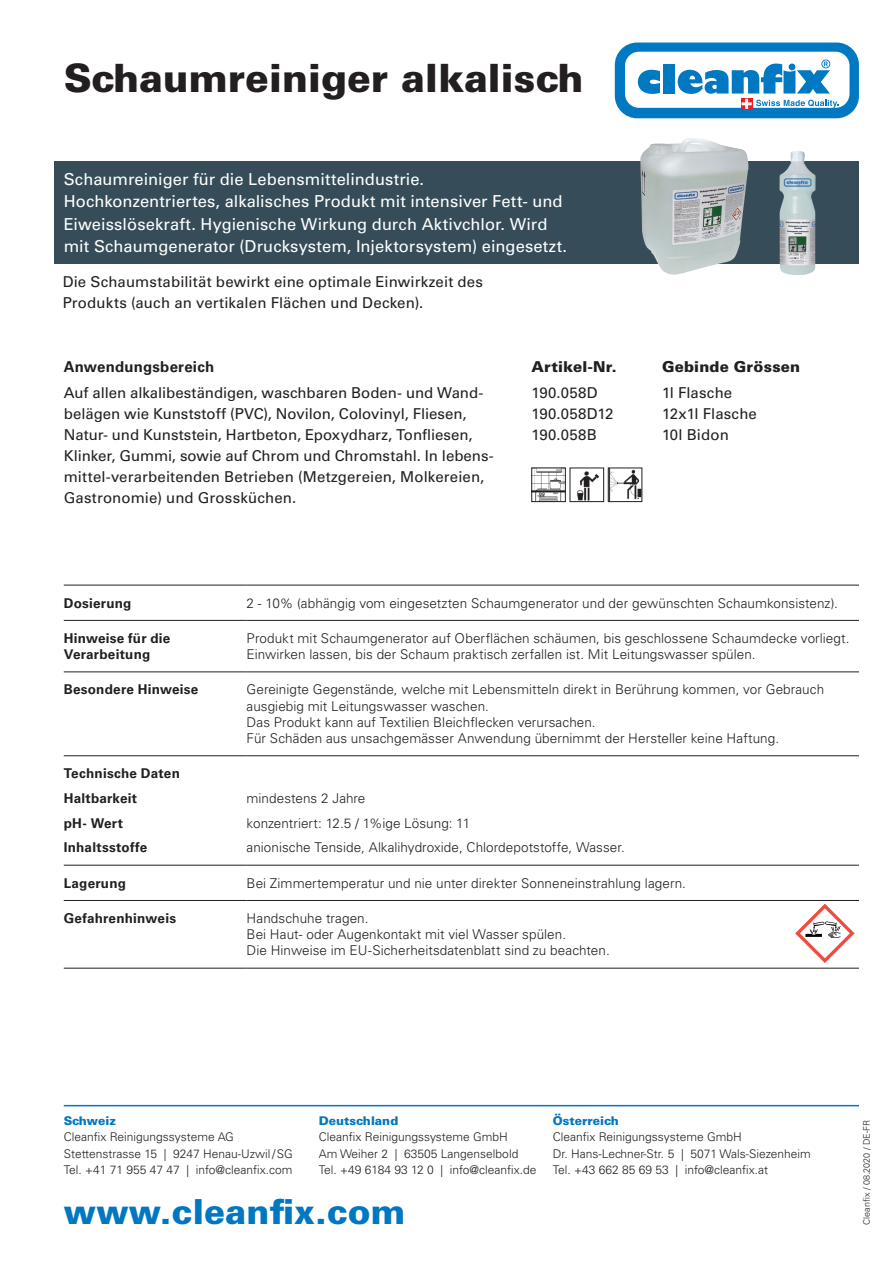
<style>
.page{position:relative;width:893px;height:1263px;background:#fff}
.page>*{position:absolute;margin:0;border:0;box-sizing:border-box;transform-origin:0 0}
.t1{font:900 39px "Univers LT Std";color:#231f20}
.t2{font:900 34.5px "Univers LT Std";color:#0077c0}
.t3{font:16.5px/22.5px "Univers LT Std";letter-spacing:.005em;color:#fff}
.t4{font:15px/21px "Univers LT Std";letter-spacing:.005em;color:#231f20}
.t5{font:900 15px "Univers LT Std";letter-spacing:.01em;color:#231f20}
.t6{font:700 15px "Univers LT Std";letter-spacing:.015em;color:#231f20}
.t7{font:300 13.5px/16.2px "Univers LT Std";letter-spacing:.005em;color:#231f20}
.t8{font:700 13.5px/24.8px "Univers LT Std";letter-spacing:.015em;color:#231f20}
.t9{font:300 12px/16.5px "Univers LT Std";color:#231f20}
.t10{font:900 12px "Univers LT Std";color:#0077c0}
.t11{font:300 9px "Univers LT Std";color:#231f20}
</style>
<div class="page">
<svg style="left:615px;top:43px;width:244px;height:75px"></svg>
<hr style="left:64px;top:1105px;width:795px;height:1px;background:#0077c0">
<div style="left:54px;top:162px;width:805px;height:102px;background:#364d59"></div>
<svg style="left:795px;top:904px;width:59px;height:59px"></svg>
<img style="left:640px;top:138px;width:109px;height:137px">
<img style="left:779px;top:151px;width:37px;height:124px">
<img style="left:577px;top:471px;width:23px;height:29px">
<div style="left:570px;top:468px;width:34px;height:34px;border:1px solid #231f20"></div>
<img style="left:533px;top:470px;width:31px;height:30px">
<div style="left:531px;top:468px;width:35px;height:34px;border:1px solid #231f20"></div>
<img style="left:610px;top:470px;width:30px;height:30px">
<div style="left:608px;top:468px;width:34px;height:34px;border:1px solid #231f20"></div>
<hr style="left:64px;top:585px;width:183px;height:1px;background:#231f20">
<hr style="left:64px;top:620px;width:183px;height:1px;background:#231f20">
<hr style="left:64px;top:671px;width:183px;height:1px;background:#231f20">
<hr style="left:64px;top:755px;width:183px;height:1px;background:#231f20">
<hr style="left:64px;top:865px;width:183px;height:1px;background:#231f20">
<hr style="left:64px;top:900px;width:183px;height:1px;background:#231f20">
<hr style="left:64px;top:968px;width:183px;height:1px;background:#231f20">
<hr style="left:247px;top:585px;width:612px;height:1px;background:#231f20">
<hr style="left:247px;top:620px;width:612px;height:1px;background:#231f20">
<hr style="left:247px;top:671px;width:612px;height:1px;background:#231f20">
<hr style="left:247px;top:755px;width:612px;height:1px;background:#231f20">
<hr style="left:247px;top:865px;width:612px;height:1px;background:#231f20">
<hr style="left:247px;top:900px;width:612px;height:1px;background:#231f20">
<hr style="left:247px;top:968px;width:612px;height:1px;background:#231f20">
<h1 class="t1" style="left:64px;top:54px;width:521px">Schaumreiniger alkalisch</h1>
<p class="t3" style="left:64px;top:168px;width:505px">Schaumreiniger für die Lebensmittelindustrie.<br>Hochkonzentriertes, alkalisches Produkt mit intensiver Fett- und Eiweisslösekraft. Hygienische Wirkung durch Aktivchlor. Wird mit Schaumgenerator (Drucksystem, Injektorsystem) eingesetzt.</p>
<p class="t4" style="left:63px;top:272px;width:422px">Die Schaumstabilität bewirkt eine optimale Einwirkzeit des<br>Produkts (auch an vertikalen Flächen und Decken).</p>
<p class="t6" style="left:64px;top:358px;width:152px">Anwendungsbereich</p>
<p class="t4" style="left:64px;top:382px;width:432px">Auf allen alkalibeständigen, waschbaren Boden- und Wand&shy;belägen wie Kunststoff (PVC), Novilon, Colovinyl, Fliesen, Natur- und Kunststein, Hartbeton, Epoxydharz, Tonfliesen, Klinker, Gummi, sowie auf Chrom und Chromstahl. In lebens&shy;mittel-verarbeitenden Betrieben (Metzgereien, Molkereien, Gastronomie) und Grossküchen.</p>
<p class="t5" style="left:531px;top:357px;width:87px">Artikel-Nr.</p>
<p class="t5" style="left:662px;top:357px;width:140px">Gebinde Grössen</p>
<p class="t4" style="left:531px;top:382px;width:68px">190.058D</p>
<p class="t4" style="left:662px;top:382px;width:72px">1l Flasche</p>
<p class="t4" style="left:531px;top:403px;width:83px">190.058D12</p>
<p class="t4" style="left:662px;top:403px;width:96px">12x1l Flasche</p>
<p class="t4" style="left:531px;top:424px;width:67px">190.058B</p>
<p class="t4" style="left:662px;top:424px;width:68px">10l Bidon</p>
<p class="t8" style="left:64px;top:591px;width:69px">Dosierung</p>
<p class="t7" style="left:247px;top:595px;width:593px">2 - 10% (abhängig vom eingesetzten Schaumgenerator und der gewünschten Schaumkonsistenz).</p>
<p class="t8" style="left:64px;top:630px;width:108px;line-height:16.2px">Hinweise für die<br>Verarbeitung</p>
<p class="t7" style="left:247px;top:630px;width:604px">Produkt mit Schaumgenerator auf Oberflächen schäumen, bis geschlossene Schaumdecke vorliegt.<br>Einwirken lassen, bis der Schaum praktisch zerfallen ist. Mit Leitungswasser spülen.</p>
<p class="t8" style="left:64px;top:677px;width:136px">Besondere Hinweise</p>
<p class="t7" style="left:247px;top:681px;width:579px">Gereinigte Gegenstände, welche mit Lebensmitteln direkt in Berührung kommen, vor Gebrauch ausgiebig mit Leitungswasser waschen.<br>Das Produkt kann auf Textilien Bleichflecken verursachen.<br>Für Schäden aus unsachgemässer Anwendung übernimmt der Hersteller keine Haftung.</p>
<p class="t8" style="left:64px;top:761px;width:118px">Technische Daten<br>Haltbarkeit<br>pH- Wert<br>Inhaltsstoffe</p>
<p class="t7" style="left:247px;top:786px;width:380px;line-height:24.8px">mindestens 2 Jahre<br>konzentriert: 12.5 / 1%ige Lösung: 11<br>anionische Tenside, Alkalihydroxide, Chlordepotstoffe, Wasser.</p>
<p class="t8" style="left:64px;top:871px;width:64px">Lagerung</p>
<p class="t7" style="left:247px;top:875px;width:441px">Bei Zimmertemperatur und nie unter direkter Sonneneinstrahlung lagern.</p>
<p class="t8" style="left:64px;top:906px;width:114px">Gefahrenhinweis</p>
<p class="t7" style="left:247px;top:910px;width:365px">Handschuhe tragen.<br>Bei Haut- oder Augenkontakt mit viel Wasser spülen.<br>Die Hinweise im EU-Sicherheitsdatenblatt sind zu beachten.</p>
<p class="t10" style="left:64px;top:1113px;width:54px">Schweiz</p>
<p class="t9" style="left:64px;top:1129px;width:231px">Cleanfix Reinigungssysteme AG<br>Stettenstrasse 15 | 9247 Henau-Uzwil/SG<br>Tel. +41 71 955 47 47 | info@cleanfix.com</p>
<p class="t10" style="left:319px;top:1113px;width:81px">Deutschland</p>
<p class="t9" style="left:319px;top:1129px;width:219px">Cleanfix Reinigungssysteme GmbH<br>Am Weiher 2 | 63505 Langenselbold<br>Tel. +49 6184 93 12 0 | info@cleanfix.de</p>
<h2 class="t2" style="left:64px;top:1190px;width:343px">www.cleanfix.com</h2>
<p class="t10" style="left:553px;top:1113px;width:68px">Österreich</p>
<p class="t9" style="left:553px;top:1129px;width:259px">Cleanfix Reinigungssysteme GmbH<br>Dr. Hans-Lechner-Str. 5 | 5071 Wals-Siezenheim<br>Tel. +43 662 85 69 53 | info@cleanfix.at</p>
<p class="t11" style="left:861px;top:1225px;width:107px;rotate:-90deg">Cleanfix / 08.2020 / DE-FR</p>
</div>
